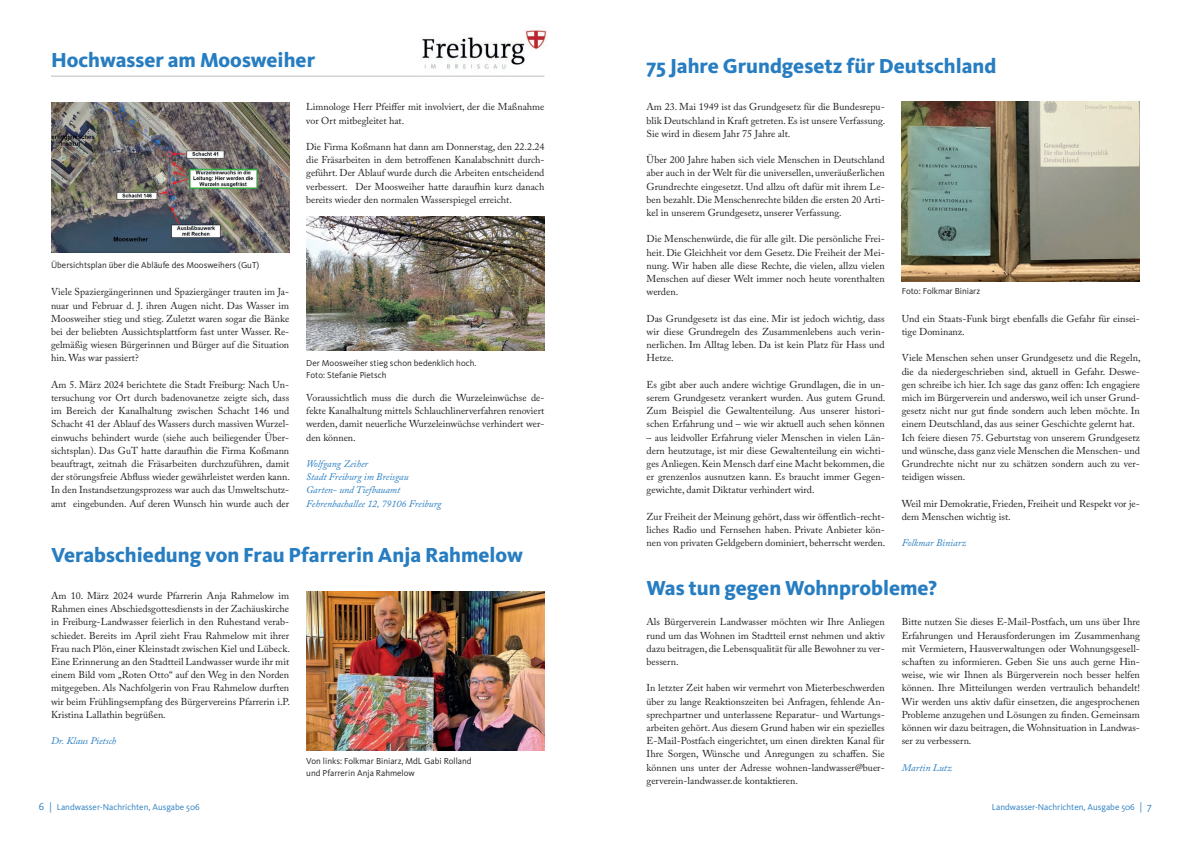
<style>
.page{position:relative;width:1191px;height:842px;background:#fff}
.page>*{position:absolute;margin:0;border:0;box-sizing:border-box;transform-origin:0 0}
.t1{font:800 21px "Kievit OT";color:#277dc1}
.Grundtext{font:10px/13.2px "Adobe Caslon Pro";color:#231f20;text-align:justify}
.Grundtext-2{font:italic 10px "Adobe Caslon Pro";color:#277dc1}
.Bildunterschrift{font:9px "Kievit OT";color:#231f20}
.t2{font:9px "Kievit OT";color:#277dc1}
.s1{font-size:10.5px}
</style>
<div class="page">
<hr style="left:51px;top:76px;width:493px;height:1px;background:#bcbdc0">
<img style="left:422px;top:30px;width:125px;height:39px">
<img style="left:51px;top:102px;width:238px;height:150px">
<img style="left:306px;top:216px;width:238px;height:134px">
<img style="left:306px;top:592px;width:238px;height:159px">
<img style="left:901px;top:101px;width:239px;height:181px">
<p class="t1" style="left:51px;top:48px;width:266px">Hochwasser am Moosweiher</p>
<p class="Grundtext" style="left:306px;top:100px;width:240px">Limnologe Herr Pfeiffer mit involviert, der die Maßnahme vor Ort mitbegleitet hat.</p>
<p class="Grundtext" style="left:306px;top:140px;width:240px">Die Firma Koßmann hat dann am Donnerstag, den 22.2.24 die Fräsarbeiten in dem betroffenen Kanalabschnitt durch&shy;geführt. Der Ablauf wurde durch die Arbeiten entscheidend verbessert. Der Moosweiher hatte daraufhin kurz danach bereits wieder den normalen Wasserspiegel erreicht.</p>
<p class="Bildunterschrift" style="left:51px;top:259px;width:210px">Übersichtsplan über die Abläufe des Moosweihers (GuT)</p>
<p class="Grundtext" style="left:51px;top:285px;width:240px">Viele Spaziergängerinnen und Spaziergänger trauten im Ja&shy;nuar und Februar d. J. ihren Augen nicht. Das Wasser im Moosweiher stieg und stieg. Zuletzt waren sogar die Bänke bei der beliebten Aussichtsplattform fast unter Wasser. Re&shy;gelmäßig wiesen Bürgerinnen und Bürger auf die Situation hin. Was war passiert?</p>
<p class="Grundtext" style="left:51px;top:378px;width:240px">Am 5. März 2024 berichtete die Stadt Freiburg: Nach Un&shy;tersuchung vor Ort durch badenovanetze zeigte sich, dass im Bereich der Kanalhaltung zwischen Schacht 146 und Schacht 41 der Ablauf des Wassers durch massiven Wurzel&shy;einwuchs behindert wurde (siehe auch beiliegender Über&shy;sichtsplan). Das GuT hatte daraufhin die Firma Koßmann beauftragt, zeitnah die Fräsarbeiten durchzuführen, damit der störungsfreie Abfluss wieder gewährleistet werden kann.<br>In den Instandsetzungsprozess war auch das Umweltschutz&shy;amt eingebunden. Auf deren Wunsch hin wurde auch der</p>
<p class="Bildunterschrift" style="left:306px;top:357px;width:172px">Der Moosweiher stieg schon bedenklich hoch.</p>
<p class="Bildunterschrift" style="left:306px;top:369px;width:82px">Foto: Stefanie Pietsch</p>
<p class="Grundtext" style="left:306px;top:391px;width:240px">Voraussichtlich muss die durch die Wurzeleinwüchse de&shy;fekte Kanalhaltung mittels Schlauchlinerverfahren renoviert werden, damit neuerliche Wurzeleinwüchse verhindert wer&shy;den können.</p>
<p class="Grundtext-2" style="left:306px;top:458px;width:63px">Wolfgang Zeiher</p>
<p class="Grundtext-2" style="left:306px;top:471px;width:104px">Stadt Freiburg im Breisgau</p>
<p class="Grundtext-2" style="left:306px;top:484px;width:95px">Garten- und Tiefbauamt</p>
<p class="Grundtext-2" style="left:306px;top:497px;width:137px">Fehrenbachallee 12, 79106 Freiburg</p>
<p class="t1" style="left:51px;top:542px;width:473px">Verabschiedung von Frau Pfarrerin Anja Rahmelow</p>
<p class="Grundtext" style="left:51px;top:589px;width:240px">Am 10. März 2024 wurde Pfarrerin Anja Rahmelow im Rahmen eines Abschiedsgottesdiensts in der Zachäuskirche in Freiburg-Landwasser feierlich in den Ruhestand verab&shy;schiedet. Bereits im April zieht Frau Rahmelow mit ihrer Frau nach Plön, einer Kleinstadt zwischen Kiel und Lübeck.<br>Eine Erinnerung an den Stadtteil Landwasser wurde ihr mit einem Bild vom „Roten Otto“ auf den Weg in den Norden mitgegeben. Als Nachfolgerin von Frau Rahmelow durften wir beim Frühlingsempfang des Bürgervereins Pfarrerin i.P.<br>Kristina Lallathin begrüßen.</p>
<p class="Grundtext-2" style="left:51px;top:735px;width:67px">Dr. Klaus Pietsch</p>
<p class="Bildunterschrift" style="left:306px;top:756px;width:167px">Von links: Folkmar Biniarz, MdL Gabi Rolland</p>
<p class="Bildunterschrift" style="left:306px;top:767px;width:110px">und Pfarrerin Anja Rahmelow</p>
<p class="t1" style="left:646px;top:53px;width:351px">75 Jahre Grundgesetz für Deutschland</p>
<p class="Grundtext" style="left:646px;top:100px;width:240px">Am 23. Mai 1949 ist das Grundgesetz für die Bundesrepu&shy;blik Deutschland in Kraft getreten. Es ist unsere Verfassung.<br>Sie wird in diesem Jahr 75 Jahre alt.</p>
<p class="Grundtext" style="left:646px;top:153px;width:240px">Über 200 Jahre haben sich viele Menschen in Deutschland aber auch in der Welt für die universellen, unveräußerlichen Grundrechte eingesetzt. Und allzu oft dafür mit ihrem Le&shy;ben bezahlt. Die Menschenrechte bilden die ersten 20 Arti&shy;kel in unserem Grundgesetz, unserer Verfassung.</p>
<p class="Grundtext" style="left:646px;top:232px;width:240px">Die Menschenwürde, die für alle gilt. Die persönliche Frei&shy;heit. Die Gleichheit vor dem Gesetz. Die Freiheit der Mei&shy;nung. Wir haben alle diese Rechte, die vielen, allzu vielen Menschen auf dieser Welt immer noch heute vorenthalten werden.</p>
<p class="Grundtext" style="left:646px;top:312px;width:240px">Das Grundgesetz ist das eine. Mir ist jedoch wichtig, dass wir diese Grundregeln des Zusammenlebens auch verin&shy;nerlichen. Im Alltag leben. Da ist kein Platz für Hass und Hetze.</p>
<p class="Grundtext" style="left:646px;top:378px;width:240px">Es gibt aber auch andere wichtige Grundlagen, die in un&shy;serem Grundgesetz verankert wurden. Aus gutem Grund.<br>Zum Beispiel die Gewaltenteilung. Aus unserer histori&shy;schen Erfahrung und – wie wir aktuell auch sehen können</p>
<p class="Grundtext" style="left:646px;top:430px;width:240px">– aus leidvoller Erfahrung vieler Menschen in vielen Län&shy;dern heutzutage, ist mir diese Gewaltenteilung ein wichti&shy;ges Anliegen. Kein Mensch darf eine Macht bekommen, die er grenzenlos ausnutzen kann. Es braucht immer Gegen&shy;gewichte, damit Diktatur verhindert wird.</p>
<p class="Grundtext" style="left:646px;top:510px;width:240px">Zur Freiheit der Meinung gehört, dass wir öffentlich-recht&shy;liches Radio und Fernsehen haben. Private Anbieter kön&shy;nen von privaten Geldgebern dominiert, beherrscht werden.</p>
<p class="Bildunterschrift" style="left:901px;top:285px;width:80px">Foto: Folkmar Biniarz</p>
<p class="Grundtext" style="left:901px;top:312px;width:240px">Und ein Staats-Funk birgt ebenfalls die Gefahr für einsei&shy;tige Dominanz.</p>
<p class="Grundtext" style="left:901px;top:351px;width:240px">Viele Menschen sehen unser Grundgesetz und die Regeln, die da niedergeschrieben sind, aktuell in Gefahr. Deswe&shy;gen schreibe ich hier. Ich sage das ganz offen: Ich engagiere mich im Bürgerverein und anderswo, weil ich unser Grund&shy;gesetz nicht nur gut finde sondern auch leben möchte. In einem Deutschland, das aus seiner Geschichte gelernt hat.</p>
<p class="Grundtext" style="left:901px;top:430px;width:240px">Ich feiere diesen 75. Geburtstag von unserem Grundgesetz und wünsche, dass ganz viele Menschen die Menschen- und Grundrechte nicht nur zu schätzen sondern auch zu ver&shy;teidigen wissen.</p>
<p class="Grundtext" style="left:901px;top:496px;width:240px">Weil mir Demokratie, Frieden, Freiheit und Respekt vor je&shy;dem Menschen wichtig ist.</p>
<p class="Grundtext-2" style="left:901px;top:537px;width:66px">Folkmar Biniarz</p>
<p class="t1" style="left:646px;top:575px;width:292px">Was tun gegen Wohnprobleme?</p>
<p class="Grundtext" style="left:646px;top:615px;width:240px">Als Bürgerverein Landwasser möchten wir Ihre Anliegen rund um das Wohnen im Stadtteil ernst nehmen und aktiv dazu beitragen, die Lebensqualität für alle Bewohner zu ver&shy;bessern.</p>
<p class="Grundtext" style="left:646px;top:681px;width:240px">In letzter Zeit haben wir vermehrt von Mieterbeschwerden über zu lange Reaktionszeiten bei Anfragen, fehlende An&shy;sprechpartner und unterlassene Reparatur- und Wartungs&shy;arbeiten gehört. Aus diesem Grund haben wir ein spezielles E-Mail-Postfach eingerichtet, um einen direkten Kanal für Ihre Sorgen, Wünsche und Anregungen zu schaffen. Sie können uns unter der Adresse wohnen-landwasser@buer&shy;gerverein-landwasser.de kontaktieren.</p>
<p class="Grundtext" style="left:901px;top:615px;width:240px">Bitte nutzen Sie dieses E-Mail-Postfach, um uns über Ihre Erfahrungen und Herausforderungen im Zusammenhang mit Vermietern, Hausverwaltungen oder Wohnungsgesell&shy;schaften zu informieren. Geben Sie uns auch gerne Hin&shy;weise, wie wir Ihnen als Bürgerverein noch besser helfen können. Ihre Mitteilungen werden vertraulich behandelt!<br>Wir werden uns aktiv dafür einsetzen, die angesprochenen Probleme anzugehen und Lösungen zu finden. Gemeinsam können wir dazu beitragen, die Wohnsituation in Landwas&shy;ser zu verbessern.</p>
<p class="Grundtext-2" style="left:901px;top:761px;width:52px">Martin Lutz</p>
<p class="t2" style="left:39px;top:802px;width:162px"><span class="s1">6 |</span> Landwasser-Nachrichten, Ausgabe 506</p>
<p class="t2" style="left:992px;top:802px;width:162px">Landwasser-Nachrichten, Ausgabe 506 <span class="s1">| 7</span></p>
</div>
